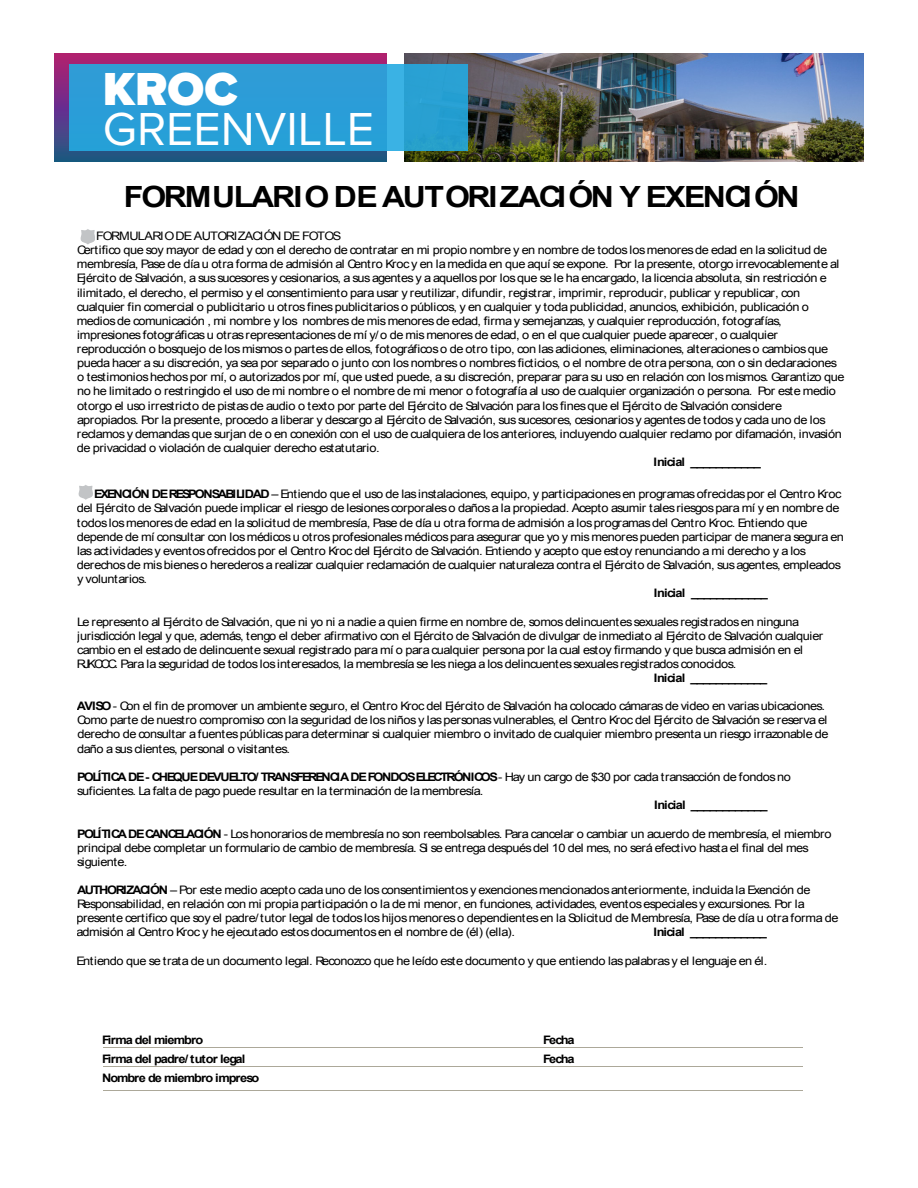
<style>
.page{position:relative;width:918px;height:1188px;background:#fff}
.page>*{position:absolute;margin:0;border:0;box-sizing:border-box;transform-origin:0 0}
.t1{font:48px "Proxima Nova";color:#fff}
.t2{font:900 48px "Proxima Nova";color:#fff}
.t3{font:700 29.25px "Arial";letter-spacing:-.06em;color:#000;scale:1.1 1}
.t4{font:11.7px/14.1px "Arial";letter-spacing:-.035em;color:#000;scale:1.1 1}
.t5{font:700 11.7px "Arial";letter-spacing:-.05em;color:#000;scale:1.1 1}
.t6{font:700 11.7px "Arial";letter-spacing:-.07em;color:#000;scale:1.1 1}
.s1{font-weight:700}
</style>
<div class="page">
<svg style="left:54px;top:54px;width:333px;height:108px"></svg>
<img style="left:405px;top:54px;width:459px;height:108px">
<div style="left:69px;top:65px;width:398px;height:86px;background:#2a9dd7"></div>
<svg style="left:80px;top:229px;width:15px;height:15px"></svg>
<svg style="left:78px;top:485px;width:14px;height:14px"></svg>
<hr style="left:103px;top:1047px;width:700px;height:1px;background:#aca899">
<hr style="left:103px;top:1066px;width:700px;height:1px;background:#aca899">
<hr style="left:103px;top:1090px;width:700px;height:1px;background:#aca899">
<p class="t2" style="left:103px;top:53px;width:136px">KROC</p>
<p class="t1" style="left:103px;top:93px;width:273px">GREENVILLE</p>
<h2 class="t3" style="left:124px;top:177px;width:616px">FORMULARIO DE AUTORIZACIÓN Y EXENCIÓN</h2>
<p class="t4" style="left:77px;top:229px;width:700px;text-indent:19px">FORMULARIODE AUTORIZACIÓN DE FOTOS<br>Certifico que soy mayor de edad y con el derecho de contratar en mi propio nombre y en nombre de todoslosmenoresde edad en la solicitud de membresía, Pase de día u otra forma de admisión al Centro Kroc y en la medida en que aquí se expone. Por la presente, otorgo irrevocablemente al Ejército de Salvación, a sussucesoresy cesionarios, a susagentesy a aquellospor losque se le ha encargado, la licencia absoluta, sin restricción e ilimitado, el derecho, el permiso y el consentimiento para usar y reutilizar, difundir, registrar, imprimir, reproducir, publicar y republicar, con cualquier fin comercial o publicitario u otrosfinespublicitarioso públicos, y en cualquier y toda publicidad, anuncios, exhibición, publicación o mediosde comunicación , mi nombre y los nombresde mismenoresde edad, firma y semejanzas, y cualquier reproducción, fotografías, impresionesfotográficasu otrasrepresentacionesde mí y/o de mismenoresde edad, o en el que cualquier puede aparecer, o cualquier reproducción o bosquejo de losmismoso partesde ellos, fotográficoso de otro tipo, con lasadiciones, eliminaciones, alteracioneso cambiosque pueda hacer a su discreción, ya sea por separado o junto con losnombreso nombresficticios, o el nombre de otra persona, con o sin declaraciones o testimonioshechospor mí, o autorizadospor mí, que usted puede, a su discreción, preparar para su uso en relación con losmismos. Garantizo que no he limitado o restringido el uso de mi nombre o el nombre de mi menor o fotografía al uso de cualquier organización o persona. Por este medio otorgo el uso irrestricto de pistasde audio o texto por parte del Ejército de Salvación para losfinesque el Ejército de Salvación considere apropiados. Por la presente, procedo a liberar y descargo al Ejército de Salvación, sussucesores, cesionariosy agentesde todosy cada uno de los reclamosy demandasque surjan de o en conexión con el uso de cualquiera de losanteriores, incluyendo cualquier reclamo por difamación, invasión de privacidad o violación de cualquier derecho estatutario.</p>
<p class="t5" style="left:654px;top:454px;width:99px">Inicial ___________</p>
<p class="t4" style="left:77px;top:487px;width:699px;text-indent:17px"><span class="s1">EXENCIÓN DERESPONSABILIDAD</span> – Entiendo que el uso de lasinstalaciones, equipo, y participacionesen programasofrecidaspor el Centro Kroc del Ejército de Salvación puede implicar el riesgo de lesionescorporaleso dañosa la propiedad. Acepto asumir talesriesgospara mí y en nombre de todoslosmenoresde edad en la solicitud de membresía, Pase de día u otra forma de admisión a losprogramasdel Centro Kroc. Entiendo que depende de mí consultar con losmédicosu otrosprofesionalesmédicospara asegurar que yo y mismenorespueden participar de manera segura en lasactividadesy eventosofrecidospor el Centro Kroc del Ejército de Salvación. Entiendo y acepto que estoy renunciando a mi derecho y a los derechosde misbieneso herederosa realizar cualquier reclamación de cualquier naturaleza contra el Ejército de Salvación, susagentes, empleados y voluntarios.</p>
<p class="t5" style="left:654px;top:585px;width:105px">Inicial ____________</p>
<p class="t4" style="left:77px;top:615px;width:680px">Le represento al Ejército de Salvación, que ni yo ni a nadie a quien firme en nombre de, somosdelincuentessexualesregistradosen ninguna jurisdicción legal y que, además, tengo el deber afirmativo con el Ejército de Salvación de divulgar de inmediato al Ejército de Salvación cualquier cambio en el estado de delincuente sexual registrado para mí o para cualquier persona por la cual estoy firmando y que busca admisión en el RJKCCC. Para la seguridad de todoslosinteresados, la membresía se lesniega a losdelincuentessexualesregistradosconocidos.</p>
<p class="t5" style="left:654px;top:670px;width:105px">Inicial ____________</p>
<p class="t4" style="left:77px;top:699px;width:685px"><span class="s1">AVISO</span>- Con el fin de promover un ambiente seguro, el Centro Kroc del Ejército de Salvación ha colocado cámarasde video en variasubicaciones.<br>Como parte de nuestro compromiso con la seguridad de losniñosy laspersonasvulnerables, el Centro Kroc del Ejército de Salvación se reserva el derecho de consultar a fuentespúblicaspara determinar si cualquier miembro o invitado de cualquier miembro presenta un riesgo irrazonable de daño a susclientes, personal o visitantes.</p>
<p class="t4" style="left:77px;top:770px;width:651px"><span class="s1">POLÍTICA DE- CHEQUEDEVUELTO/ TRANSFERENCIA DEFONDOSELECTRÓNICOS</span>- Hay un cargo de $30 por cada transacción de fondos no suficientes. La falta de pago puede resultar en la terminación de la membresía.</p>
<p class="t5" style="left:654px;top:797px;width:105px">Inicial ____________</p>
<p class="t4" style="left:77px;top:826px;width:688px"><span class="s1">POLÍTICADECANCELACIÓN</span> - Loshonorariosde membresía no son reembolsables. Para cancelar o cambiar un acuerdo de membresía, el miembro principal debe completar un formulario de cambio de membresía. Si se entrega despuésdel 10 del mes, no será efectivo hasta el final del mes siguiente.</p>
<p class="t4" style="left:76px;top:883px;width:694px"><span class="s1">AUTHORIZACIÓN</span> – Por este medio acepto cada uno de losconsentimientosy exencionesmencionadosanteriormente, incluida la Exención de Responsabilidad, en relación con mi propia participación o la de mi menor, en funciones, actividades, eventosespecialesy excursiones. Por la presente certifico que soy el padre/tutor legal de todosloshijosmenoreso dependientesen la Solicitud de Membresía, Pase de día u otra forma de admisión al Centro Kroc y he ejecutado estosdocumentosen el nombre de (él) (ella).</p>
<p class="t5" style="left:653px;top:925px;width:105px">Inicial ____________</p>
<p class="t4" style="left:77px;top:954px;width:630px">Entiendo que se trata de un documento legal. Reconozco que he leído este documento y que entiendo laspalabrasy el lenguaje en él.</p>
<p class="t6" style="left:102px;top:1032px;width:94px">Firma del miembro</p>
<p class="t6" style="left:543px;top:1032px;width:30px">Fecha</p>
<p class="t6" style="left:102px;top:1051px;width:132px">Firma del padre/ tutor legal</p>
<p class="t6" style="left:543px;top:1051px;width:30px">Fecha</p>
<p class="t6" style="left:102px;top:1070px;width:145px">Nombre de miembro impreso</p>
</div>
